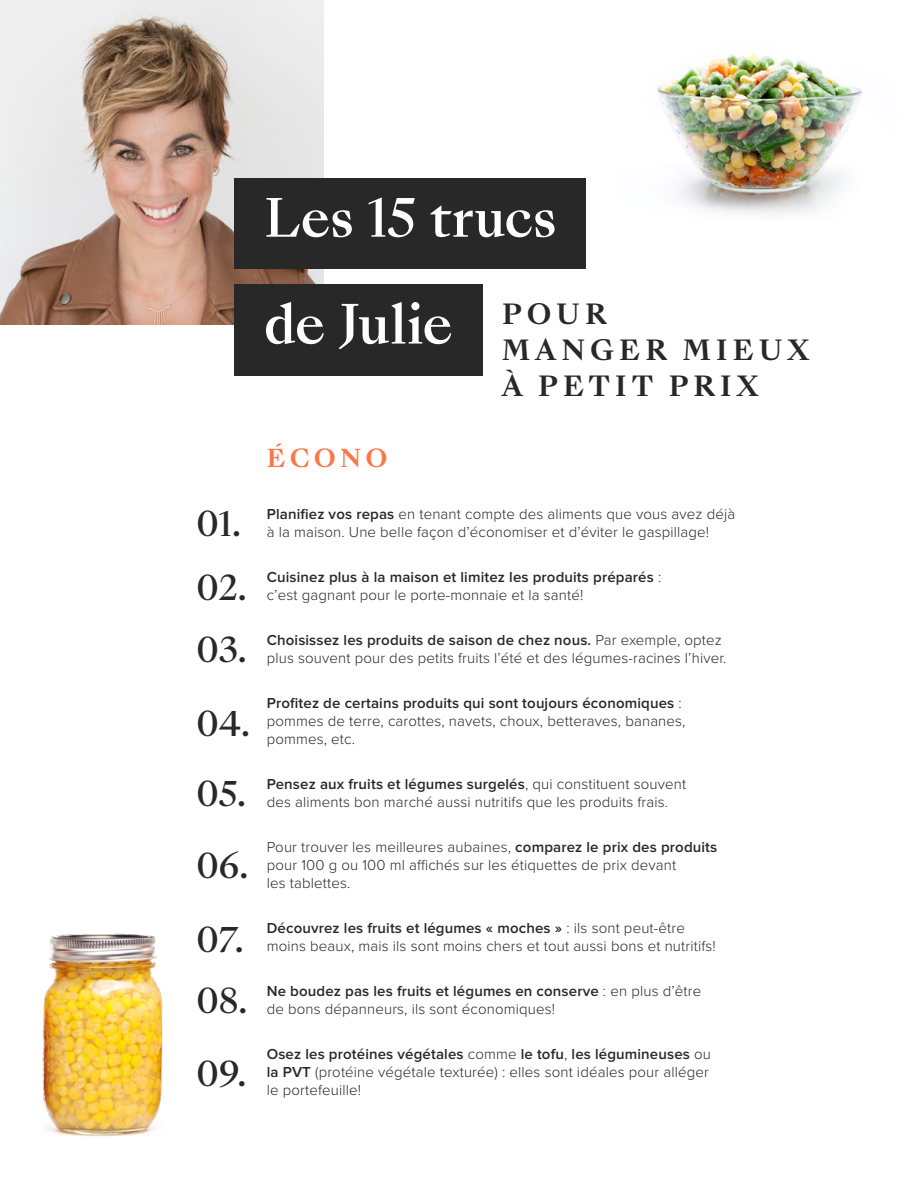
<style>
.page{position:relative;width:918px;height:1188px;background:#fff}
.page>*{position:absolute;margin:0;border:0;box-sizing:border-box;transform-origin:0 0}
.t1{font:500 52.35px "Sang Bleu Kingdom";letter-spacing:-.02em;color:#fff}
.t2{font:500 51px "Sang Bleu Kingdom";letter-spacing:-.01em;color:#fff}
.t3{font:500 33px/62.8px "Sang Bleu Kingdom";color:#282828}
.t4{font:700 27px/36px "Sang Bleu Kingdom";letter-spacing:.2em;color:#282828}
.t5{font:700 24px "Sang Bleu Kingdom";letter-spacing:.195em;color:#fd7548}
.t6{font:300 15px/18px "Proxima Nova";letter-spacing:.01em;color:#282828}
.t7{font:600 15px/18px "Proxima Nova";letter-spacing:.01em;color:#282828}
.s1{font-weight:600}
.s2{font-weight:300}
</style>
<div class="page">
<img style="left:584px;top:52px;width:278px;height:162px">
<img style="left:0;top:1px;width:324px;height:324px">
<div style="left:234px;top:179px;width:352px;height:90px;background:#282828"></div>
<div style="left:234px;top:285px;width:249px;height:91px;background:#282828"></div>
<img style="left:42px;top:933px;width:121px;height:204px">
<h2 class="t2" style="left:264px;top:182px;width:294px">Les 15 trucs</h2>
<h1 class="t1" style="left:264px;top:288px;width:191px">de Julie</h1>
<h3 class="t4" style="left:502px;top:297px;width:308px">POUR<br>MANGER MIEUX<br>À PETIT PRIX</h3>
<h3 class="t3" style="left:196px;top:493px;width:52px">01.<br>02.<br>03.</h3>
<h3 class="t3" style="left:196px;top:689px;width:55px;line-height:71.1px">04.<br>05.<br>06.</h3>
<h3 class="t3" style="left:196px;top:910px;width:53px;line-height:61.7px">07.<br>08.</h3>
<h3 class="t3" style="left:196px;top:1044px;width:51px">09.</h3>
<h3 class="t5" style="left:267px;top:442px;width:122px">ÉCONO</h3>
<p class="t6" style="left:267px;top:505px;width:470px"><span class="s1">Planifiez vos repas</span> en tenant compte des aliments que vous avez déjà à la maison. Une belle façon d’économiser et d’éviter le gaspillage!</p>
<p class="t7" style="left:267px;top:569px;width:396px">Cuisinez plus à la maison et limitez les produits préparés <span class="s2">: c’est gagnant pour le porte-monnaie et la santé!</span></p>
<p class="t6" style="left:267px;top:631px;width:461px"><span class="s1">Choisissez les produits de saison de chez nous.</span> Par exemple, optez plus souvent pour des petits fruits l’été et des légumes-racines l’hiver.</p>
<p class="t6" style="left:267px;top:694px;width:420px"><span class="s1">Profitez de certains produits qui sont toujours économiques</span> : pommes de terre, carottes, navets, choux, betteraves, bananes, pommes, etc.</p>
<p class="t6" style="left:267px;top:775px;width:421px"><span class="s1">Pensez aux fruits et légumes surgelés</span>, qui constituent souvent des aliments bon marché aussi nutritifs que les produits frais.</p>
<p class="t6" style="left:267px;top:838px;width:452px">Pour trouver les meilleures aubaines, <span class="s1">comparez le prix des produits </span>pour 100 g ou 100 ml affichés sur les étiquettes de prix devant<br>les tablettes.</p>
<p class="t6" style="left:267px;top:919px;width:451px"><span class="s1">Découvrez les fruits et légumes « moches »</span> : ils sont peut-être moins beaux, mais ils sont moins chers et tout aussi bons et nutritifs!</p>
<p class="t6" style="left:267px;top:982px;width:436px"><span class="s1">Ne boudez pas les fruits et légumes en conserve</span> : en plus d’être de bons dépanneurs, ils sont économiques!</p>
<p class="t6" style="left:267px;top:1045px;width:446px"><span class="s1">Osez les protéines végétales</span> comme <span class="s1">le tofu</span>, <span class="s1">les légumineuses</span> ou <span class="s1">la PVT</span> (protéine végétale texturée) : elles sont idéales pour alléger le portefeuille!</p>
</div>
